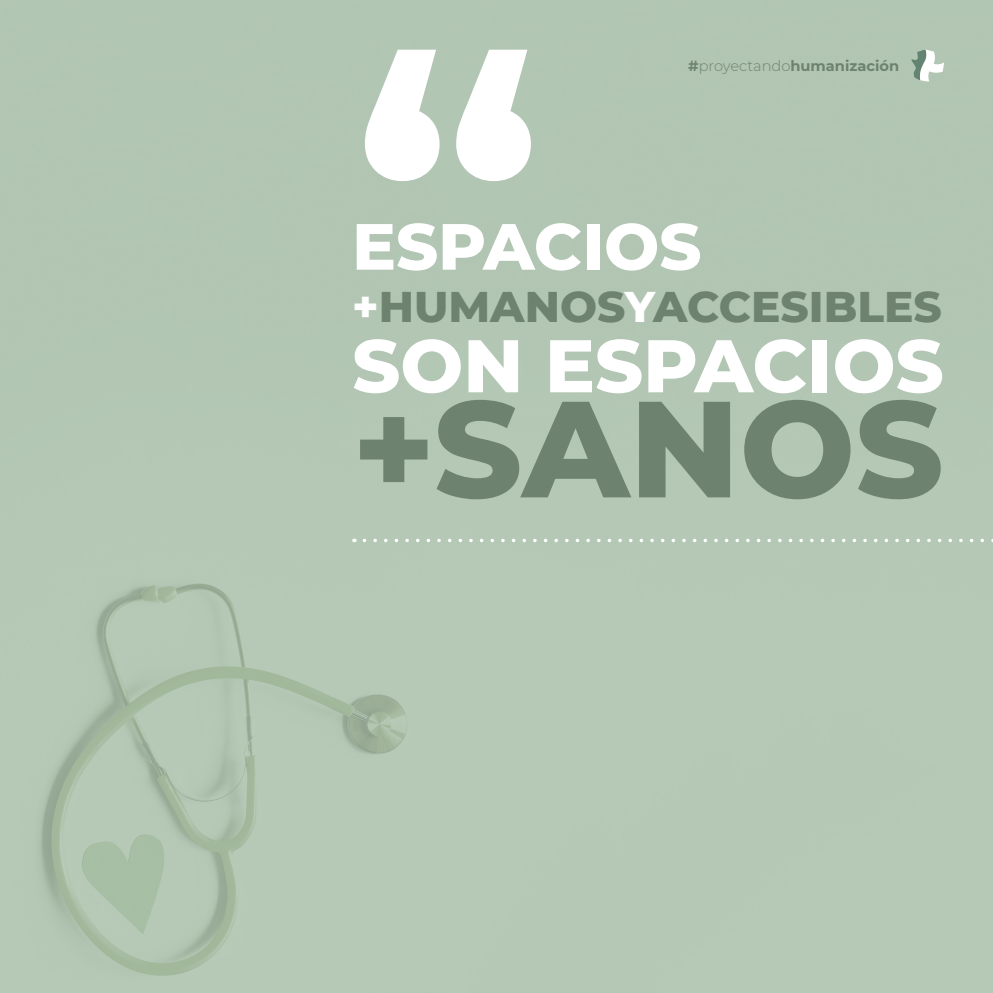
<style>
.page{position:relative;width:993px;height:993px;background:#fff}
.page>*{position:absolute;margin:0;border:0;box-sizing:border-box;transform-origin:0 0}
.t1{font:700 386.4px "Montserrat";color:#fff}
.t2{font:800 136.5px "Montserrat";color:#6d8370}
.t3{font:800 74.38px "Montserrat";color:#fff}
.t4{font:800 65.1px "Montserrat";color:#fff}
.t5{font:800 43.75px "Montserrat";color:#6d8370}
.t6{font:700 14.53px "Montserrat";color:#6d8370}
.s1{font-weight:300}
.s2{color:#fff}
</style>
<div class="page">
<div style="left:0;top:0;width:992px;height:992px;background:#b4c8b5"></div>
<svg style="left:364px;top:538px;width:629px;height:4px"></svg>
<img style="left:911px;top:50px;width:32px;height:32px">
<p class="t1" style="left:351px;top:-79px;width:194px">“</p>
<p class="t6" style="left:688px;top:56px;width:212px">#<span class="s1">proyectando</span>humanización</p>
<p class="t4" style="left:352px;top:199px;width:350px">ESPACIOS</p>
<p class="t5" style="left:352px;top:274px;width:591px"><span class="s2">+</span>HUMANOS<span class="s2">Y</span>ACCESIBLES</p>
<p class="t3" style="left:352px;top:311px;width:593px">SON ESPACIOS</p>
<p class="t2" style="left:352px;top:348px;width:592px">+SANOS</p>
</div>
